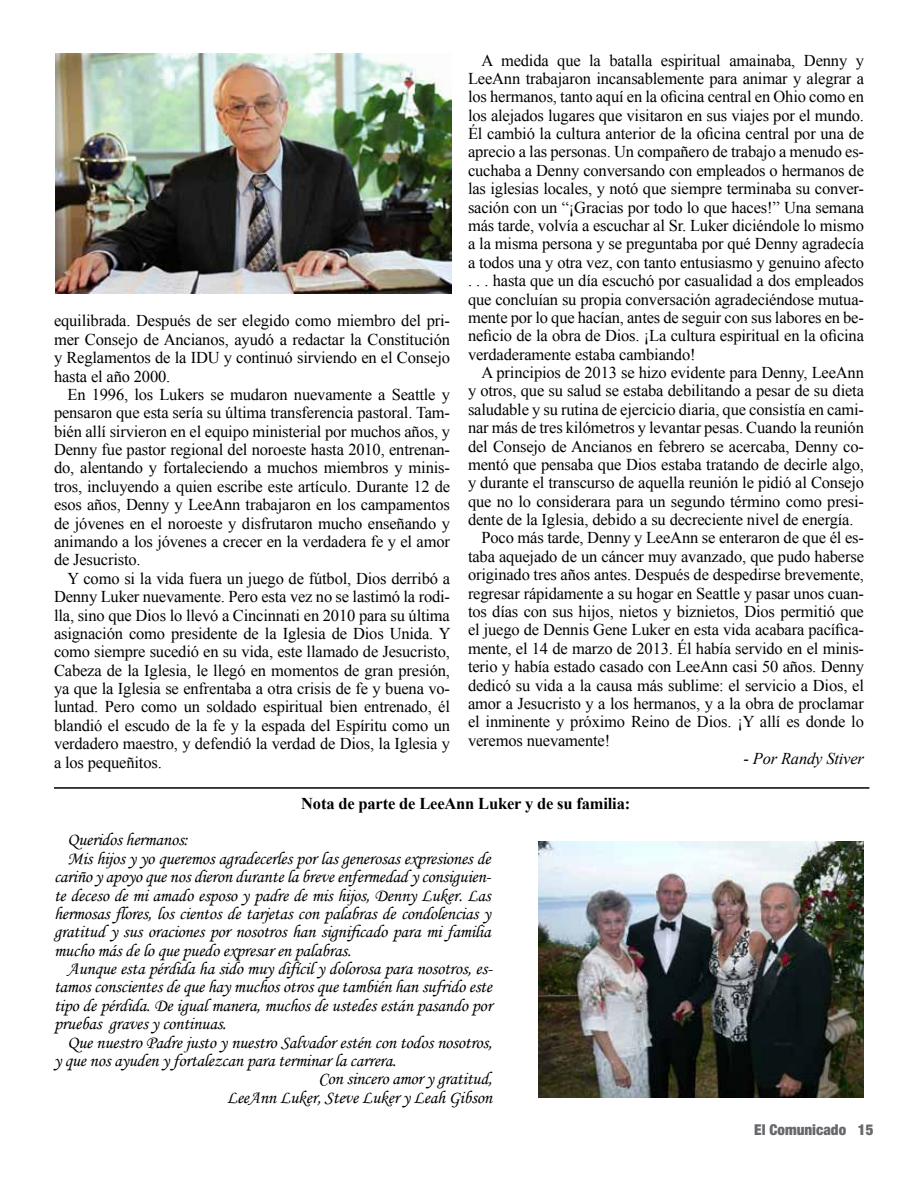
<style>
.page{position:relative;width:918px;height:1188px;background:#fff}
.page>*{position:absolute;margin:0;border:0;box-sizing:border-box;transform-origin:0 0}
.t1{font:18px "Monotype Corsiva";letter-spacing:-.01em;color:#000}
.t2{font:16.5px/18.5px "Times New Roman";letter-spacing:-.01em;color:#000;text-align:justify}
.t3{font:700 16.5px "Times New Roman";letter-spacing:-.01em;color:#000}
.t4{font:italic 16.5px "Times New Roman";letter-spacing:-.01em;color:#000}
.t5{font:900 condensed 15px "Helvetica Neue";color:#67686b}
.s1{font-style:normal}
</style>
<div class="page">
<img style="left:538px;top:841px;width:326px;height:257px">
<img style="left:56px;top:54px;width:396px;height:240px">
<hr style="left:54px;top:787px;width:815px;height:2px;background:#000">
<p class="t2" style="left:468px;top:51px;width:398px;text-indent:13px">A medida que la batalla espiritual amainaba, Denny y LeeAnn trabajaron incansablemente para animar y alegrar a los hermanos, tanto aquí en la oficina central en Ohio como en los alejados lugares que visitaron en sus viajes por el mundo.<br>Él cambió la cultura anterior de la oficina central por una de aprecio a las personas. Un compañero de trabajo a menudo es&shy;cuchaba a Denny conversando con empleados o hermanos de las iglesias locales, y notó que siempre terminaba su conver&shy;sación con un “¡Gracias por todo lo que haces!” Una semana más tarde, volvía a escuchar al Sr. Luker diciéndole lo mismo a la misma persona y se preguntaba por qué Denny agradecía a todos una y otra vez, con tanto entusiasmo y genuino afecto . . . hasta que un día escuchó por casualidad a dos empleados que concluían su propia conversación agradeciéndose mutua&shy;mente por lo que hacían, antes de seguir con sus labores en be&shy;neficio de la obra de Dios. ¡La cultura espiritual en la oficina verdaderamente estaba cambiando!</p>
<p class="t2" style="left:481px;top:363px;width:384px">A principios de 2013 se hizo evidente para Denny, LeeAnn</p>
<p class="t2" style="left:468px;top:381px;width:398px">y otros, que su salud se estaba debilitando a pesar de su dieta</p>
<p class="t2" style="left:468px;top:400px;width:398px">saludable y su rutina de ejercicio diaria, que consistía en cami-</p>
<p class="t2" style="left:468px;top:418px;width:397px">nar más de tres kilómetros y levantar pesas. Cuando la reunión</p>
<p class="t2" style="left:468px;top:437px;width:398px">del Consejo de Ancianos en febrero se acercaba, Denny co-</p>
<p class="t2" style="left:468px;top:455px;width:398px">mentó que pensaba que Dios estaba tratando de decirle algo,</p>
<p class="t2" style="left:468px;top:473px;width:398px">y durante el transcurso de aquella reunión le pidió al Consejo</p>
<p class="t2" style="left:468px;top:492px;width:398px">que no lo considerara para un segundo término como presi-</p>
<p class="t2" style="left:468px;top:510px;width:387px">dente de la Iglesia, debido a su decreciente nivel de energía.</p>
<p class="t2" style="left:481px;top:528px;width:384px">Poco más tarde, Denny y LeeAnn se enteraron de que él es-</p>
<p class="t2" style="left:468px;top:547px;width:398px">taba aquejado de un cáncer muy avanzado, que pudo haberse</p>
<p class="t2" style="left:468px;top:565px;width:398px">originado tres años antes. Después de despedirse brevemente,</p>
<p class="t2" style="left:468px;top:584px;width:397px">regresar rápidamente a su hogar en Seattle y pasar unos cuan-</p>
<p class="t2" style="left:468px;top:602px;width:397px">tos días con sus hijos, nietos y biznietos, Dios permitió que</p>
<p class="t2" style="left:468px;top:620px;width:398px">el juego de Dennis Gene Luker en esta vida acabara pacífica-</p>
<p class="t2" style="left:468px;top:639px;width:398px">mente, el 14 de marzo de 2013. Él había servido en el minis-</p>
<p class="t2" style="left:468px;top:657px;width:398px">terio y había estado casado con LeeAnn casi 50 años. Denny</p>
<p class="t2" style="left:468px;top:676px;width:397px">dedicó su vida a la causa más sublime: el servicio a Dios, el</p>
<p class="t2" style="left:468px;top:694px;width:397px">amor a Jesucristo y a los hermanos, y a la obra de proclamar</p>
<p class="t2" style="left:468px;top:712px;width:397px">el inminente y próximo Reino de Dios. ¡Y allí es donde lo</p>
<p class="t2" style="left:468px;top:731px;width:144px">veremos nuevamente!</p>
<p class="t4" style="left:744px;top:747px;width:122px"><span class="s1">-</span> Por Randy Stiver</p>
<p class="t3" style="left:301px;top:792px;width:331px">Nota de parte de LeeAnn Luker y de su familia:</p>
<p class="t2" style="left:54px;top:311px;width:398px">equilibrada. Después de ser elegido como miembro del pri&shy;mer Consejo de Ancianos, ayudó a redactar la Constitución y Reglamentos de la IDU y continuó sirviendo en el Consejo hasta el año 2000.</p>
<p class="t2" style="left:54px;top:385px;width:398px;text-indent:13px">En 1996, los Lukers se mudaron nuevamente a Seattle y pensaron que esta sería su última transferencia pastoral. Tam&shy;bién allí sirvieron en el equipo ministerial por muchos años, y Denny fue pastor regional del noroeste hasta 2010, entrenan&shy;do, alentando y fortaleciendo a muchos miembros y minis&shy;tros, incluyendo a quien escribe este artículo. Durante 12 de esos años, Denny y LeeAnn trabajaron en los campamentos de jóvenes en el noroeste y disfrutaron mucho enseñando y animando a los jóvenes a crecer en la verdadera fe y el amor de Jesucristo.</p>
<p class="t2" style="left:54px;top:569px;width:398px;text-indent:13px">Y como si la vida fuera un juego de fútbol, Dios derribó a Denny Luker nuevamente. Pero esta vez no se lastimó la rodi&shy;lla, sino que Dios lo llevó a Cincinnati en 2010 para su última asignación como presidente de la Iglesia de Dios Unida. Y como siempre sucedió en su vida, este llamado de Jesucristo, Cabeza de la Iglesia, le llegó en momentos de gran presión, ya que la Iglesia se enfrentaba a otra crisis de fe y buena vo&shy;luntad. Pero como un soldado espiritual bien entrenado, él blandió el escudo de la fe y la espada del Espíritu como un verdadero maestro, y defendió la verdad de Dios, la Iglesia y a los pequeñitos.</p>
<p class="t1" style="left:68px;top:829px;width:122px">Queridos hermanos:</p>
<p class="t1" style="left:68px;top:847px;width:425px">Mis hijos y yo queremos agradecerles por las generosas expresiones de</p>
<p class="t1" style="left:54px;top:866px;width:439px">cariño y apoyo que nos dieron durante la breve enfermedad y consiguien-</p>
<p class="t1" style="left:54px;top:884px;width:438px">te deceso de mi amado esposo y padre de mis hijos, Denny Luker. Las</p>
<p class="t1" style="left:54px;top:903px;width:438px">hermosas flores, los cientos de tarjetas con palabras de condolencias y</p>
<p class="t1" style="left:54px;top:921px;width:438px">gratitud y sus oraciones por nosotros han significado para mi familia</p>
<p class="t1" style="left:54px;top:939px;width:298px">mucho más de lo que puedo expresar en palabras.</p>
<p class="t1" style="left:68px;top:958px;width:427px">Aunque esta pérdida ha sido muy difícil y dolorosa para nosotros, es-</p>
<p class="t1" style="left:54px;top:976px;width:440px">tamos conscientes de que hay muchos otros que también han sufrido este</p>
<p class="t1" style="left:54px;top:994px;width:440px">tipo de pérdida. De igual manera, muchos de ustedes están pasando por</p>
<p class="t1" style="left:54px;top:1013px;width:174px">pruebas graves y continuas.</p>
<p class="t1" style="left:68px;top:1031px;width:426px">Que nuestro Padre justo y nuestro Salvador estén con todos nosotros,</p>
<p class="t1" style="left:54px;top:1050px;width:344px">y que nos ayuden y fortalezcan para terminar la carrera.</p>
<p class="t1" style="left:318px;top:1068px;width:175px">Con sincero amor y gratitud,</p>
<p class="t1" style="left:227px;top:1086px;width:267px">LeeAnn Luker, Steve Luker y Leah Gibson</p>
<p class="t5" style="left:754px;top:1121px;width:121px">El Comunicado 15</p>
</div>
